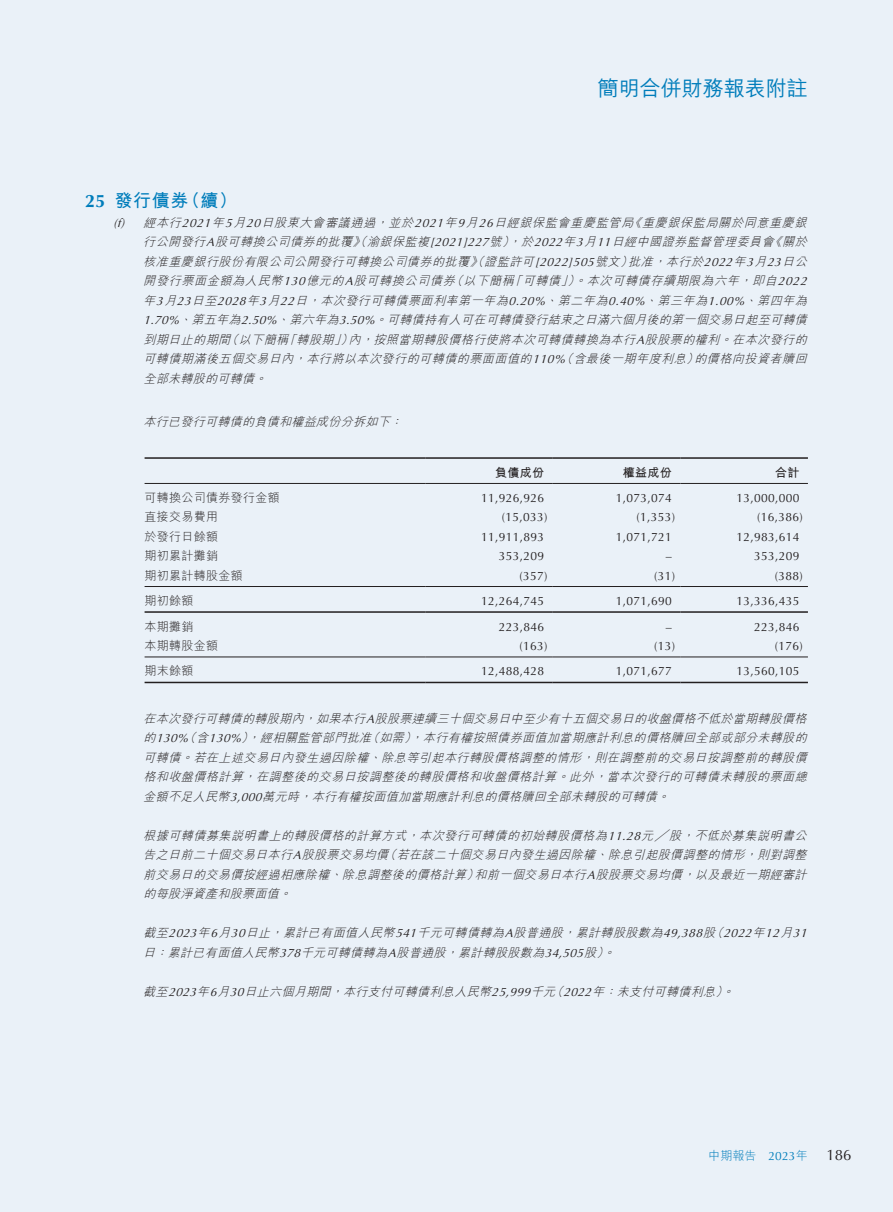
<style>
.page{position:relative;width:893px;height:1212px;background:#eaf1f8}
.page>*{position:absolute;margin:0;border:0;box-sizing:border-box;transform-origin:0 0}
.t1{font:500 21px "M Hei HK";color:#007dbb}
.t2{font:700 18px "M Hei HK";color:#007dbb}
.t3{font:italic 300 12px/19.5px "M Hei HK";color:#231f20;text-align:justify}
.t4{font:12px "Optima LT Std";letter-spacing:.03em;color:#231f20}
.t5{font:300 12px "M Hei HK";letter-spacing:.03em;color:#231f20}
.t6{font:300 12px "M Hei HK";color:#007dbb}
.t7{font:700 12px "M Hei HK";letter-spacing:.03em;color:#231f20}
.s1{font-family:"Optima LT Std"}
.s2{font-family:"Optima LT Std";font-weight:400}
.s3{font-family:"Optima LT Std";font-weight:400;font-size:15px;color:#231f20}
</style>
<div class="page">
<hr style="left:145px;top:457px;width:280px;height:2px;background:#231f20">
<hr style="left:425px;top:457px;width:128px;height:2px;background:#231f20">
<hr style="left:553px;top:457px;width:127px;height:2px;background:#231f20">
<hr style="left:680px;top:457px;width:128px;height:2px;background:#231f20">
<hr style="left:145px;top:483px;width:280px;height:1px;background:#231f20">
<hr style="left:425px;top:483px;width:128px;height:1px;background:#231f20">
<hr style="left:553px;top:483px;width:127px;height:1px;background:#231f20">
<hr style="left:680px;top:483px;width:128px;height:1px;background:#231f20">
<hr style="left:145px;top:586px;width:280px;height:1px;background:#231f20">
<hr style="left:425px;top:586px;width:128px;height:1px;background:#231f20">
<hr style="left:553px;top:586px;width:127px;height:1px;background:#231f20">
<hr style="left:680px;top:586px;width:128px;height:1px;background:#231f20">
<hr style="left:145px;top:611px;width:280px;height:2px;background:#231f20">
<hr style="left:425px;top:611px;width:128px;height:2px;background:#231f20">
<hr style="left:553px;top:611px;width:127px;height:2px;background:#231f20">
<hr style="left:680px;top:611px;width:128px;height:2px;background:#231f20">
<hr style="left:145px;top:656px;width:280px;height:1px;background:#231f20">
<hr style="left:425px;top:656px;width:128px;height:1px;background:#231f20">
<hr style="left:553px;top:656px;width:127px;height:1px;background:#231f20">
<hr style="left:680px;top:656px;width:128px;height:1px;background:#231f20">
<hr style="left:145px;top:682px;width:280px;height:1px;background:#231f20">
<hr style="left:425px;top:682px;width:128px;height:1px;background:#231f20">
<hr style="left:553px;top:682px;width:127px;height:1px;background:#231f20">
<hr style="left:680px;top:682px;width:128px;height:1px;background:#231f20">
<h1 class="t1" style="left:598px;top:73px;width:211px">簡明合併財務報表附註</h1>
<h2 class="t2" style="left:85px;top:188px;width:154px"><span class="s1">25</span> 發行債券（續）</h2>
<p class="t3" style="left:143px;top:213px;width:669px;text-indent:-30px"><span class="s2">(f)</span> 經本行<span class="s2">2021</span>年<span class="s2">5</span>月<span class="s2">20</span>日股東大會審議通過，並於<span class="s2">2021</span>年<span class="s2">9</span>月<span class="s2">26</span>日經銀保監會重慶監管局《重慶銀保監局關於同意重慶銀行公開發行<span class="s2">A</span>股可轉換公司債券的批覆》（渝銀保監複<span class="s2">[2021]227</span>號），於<span class="s2">2022</span>年<span class="s2">3</span>月<span class="s2">11</span>日經中國證券監督管理委員會《關於核准重慶銀行股份有限公司公開發行可轉換公司債券的批覆》（證監許可<span class="s2">[2022]505</span>號文）批准，本行於<span class="s2">2022</span>年<span class="s2">3</span>月<span class="s2">23</span>日公開發行票面金額為人民幣<span class="s2">130</span>億元的<span class="s2">A</span>股可轉換公司債券（以下簡稱「可轉債」）。本次可轉債存續期限為六年，即自<span class="s2">2022</span>年<span class="s2">3</span>月<span class="s2">23</span>日至<span class="s2">2028</span>年<span class="s2">3</span>月<span class="s2">22</span>日，本次發行可轉債票面利率第一年為<span class="s2">0.20%</span>、第二年為<span class="s2">0.40%</span>、第三年為<span class="s2">1.00%</span>、第四年為<span class="s2">1.70%</span>、第五年為<span class="s2">2.50%</span>、第六年為<span class="s2">3.50%</span>。可轉債持有人可在可轉債發行結束之日滿六個月後的第一個交易日起至可轉債到期日止的期間（以下簡稱「轉股期」）內，按照當期轉股價格行使將本次可轉債轉換為本行<span class="s2">A</span>股股票的權利。在本次發行的可轉債期滿後五個交易日內，本行將以本次發行的可轉債的票面面值的<span class="s2">110%</span>（含最後一期年度利息）的價格向投資者贖回全部未轉股的可轉債。</p>
<p class="t3" style="left:143px;top:412px;width:263px">本行已發行可轉債的負債和權益成份分拆如下：</p>
<p class="t7" style="left:495px;top:464px;width:51px">負債成份</p>
<p class="t7" style="left:623px;top:464px;width:51px">權益成份</p>
<p class="t7" style="left:775px;top:464px;width:26px">合計</p>
<p class="t5" style="left:145px;top:491px;width:137px">可轉換公司債券發行金額</p>
<p class="t4" style="left:481px;top:491px;width:65px">11,926,926</p>
<p class="t4" style="left:616px;top:491px;width:58px">1,073,074</p>
<p class="t4" style="left:736px;top:491px;width:65px">13,000,000</p>
<p class="t5" style="left:145px;top:511px;width:75px">直接交易費用</p>
<p class="t4" style="left:502px;top:510px;width:47px">(15,033)</p>
<p class="t4" style="left:636px;top:510px;width:40px">(1,353)</p>
<p class="t4" style="left:757px;top:510px;width:47px">(16,386)</p>
<p class="t5" style="left:145px;top:530px;width:75px">於發行日餘額</p>
<p class="t4" style="left:481px;top:530px;width:65px">11,911,893</p>
<p class="t4" style="left:616px;top:530px;width:58px">1,071,721</p>
<p class="t4" style="left:736px;top:530px;width:65px">12,983,614</p>
<p class="t5" style="left:145px;top:550px;width:75px">期初累計攤銷</p>
<p class="t4" style="left:499px;top:549px;width:47px">353,209</p>
<p class="t4" style="left:666px;top:549px;width:7px">–</p>
<p class="t4" style="left:754px;top:549px;width:47px">353,209</p>
<p class="t5" style="left:145px;top:569px;width:100px">期初累計轉股金額</p>
<p class="t4" style="left:520px;top:569px;width:30px">(357)</p>
<p class="t4" style="left:654px;top:569px;width:23px">(31)</p>
<p class="t4" style="left:775px;top:569px;width:30px">(388)</p>
<p class="t5" style="left:145px;top:594px;width:51px">期初餘額</p>
<p class="t4" style="left:481px;top:594px;width:65px">12,264,745</p>
<p class="t4" style="left:616px;top:594px;width:58px">1,071,690</p>
<p class="t4" style="left:736px;top:594px;width:65px">13,336,435</p>
<p class="t5" style="left:145px;top:620px;width:51px">本期攤銷</p>
<p class="t4" style="left:499px;top:620px;width:47px">223,846</p>
<p class="t4" style="left:666px;top:620px;width:7px">–</p>
<p class="t4" style="left:754px;top:620px;width:47px">223,846</p>
<p class="t5" style="left:145px;top:640px;width:75px">本期轉股金額</p>
<p class="t4" style="left:520px;top:639px;width:30px">(163)</p>
<p class="t4" style="left:654px;top:639px;width:23px">(13)</p>
<p class="t4" style="left:775px;top:639px;width:30px">(176)</p>
<p class="t5" style="left:145px;top:665px;width:51px">期末餘額</p>
<p class="t4" style="left:481px;top:664px;width:65px">12,488,428</p>
<p class="t4" style="left:616px;top:664px;width:58px">1,071,677</p>
<p class="t4" style="left:736px;top:664px;width:65px">13,560,105</p>
<p class="t3" style="left:143px;top:708px;width:668px">在本次發行可轉債的轉股期內，如果本行<span class="s2">A</span>股股票連續三十個交易日中至少有十五個交易日的收盤價格不低於當期轉股價格的<span class="s2">130%</span>（含<span class="s2">130%</span>），經相關監管部門批准（如需），本行有權按照債券面值加當期應計利息的價格贖回全部或部分未轉股的可轉債。若在上述交易日內發生過因除權、除息等引起本行轉股價格調整的情形，則在調整前的交易日按調整前的轉股價格和收盤價格計算，在調整後的交易日按調整後的轉股價格和收盤價格計算。此外，當本次發行的可轉債未轉股的票面總金額不足人民幣<span class="s2">3,000</span>萬元時，本行有權按面值加當期應計利息的價格贖回全部未轉股的可轉債。</p>
<p class="t3" style="left:143px;top:825px;width:668px">根據可轉債募集說明書上的轉股價格的計算方式，本次發行可轉債的初始轉股價格為<span class="s2">11.28</span>元╱股，不低於募集說明書公告之日前二十個交易日本行<span class="s2">A</span>股股票交易均價（若在該二十個交易日內發生過因除權、除息引起股價調整的情形，則對調整前交易日的交易價按經過相應除權、除息調整後的價格計算）和前一個交易日本行<span class="s2">A</span>股股票交易均價，以及最近一期經審計的每股淨資產和股票面值。</p>
<p class="t3" style="left:143px;top:923px;width:669px">截至<span class="s2">2023</span>年<span class="s2">6</span>月<span class="s2">30</span>日止，累計已有面值人民幣<span class="s2">541</span>千元可轉債轉為<span class="s2">A</span>股普通股，累計轉股股數為<span class="s2">49,388</span>股（<span class="s2">2022</span>年<span class="s2">12</span>月<span class="s2">31</span>日：累計已有面值人民幣<span class="s2">378</span>千元可轉債轉為<span class="s2">A</span>股普通股，累計轉股股數為<span class="s2">34,505</span>股）。</p>
<p class="t3" style="left:143px;top:981px;width:595px">截至<span class="s2">2023</span>年<span class="s2">6</span>月<span class="s2">30</span>日止六個月期間，本行支付可轉債利息人民幣<span class="s2">25,999</span>千元（<span class="s2">2022</span>年：未支付可轉債利息）。</p>
<p class="t6" style="left:709px;top:1150px;width:144px">中期報告 <span class="s2">2023</span>年 <span class="s3">186</span></p>
</div>
